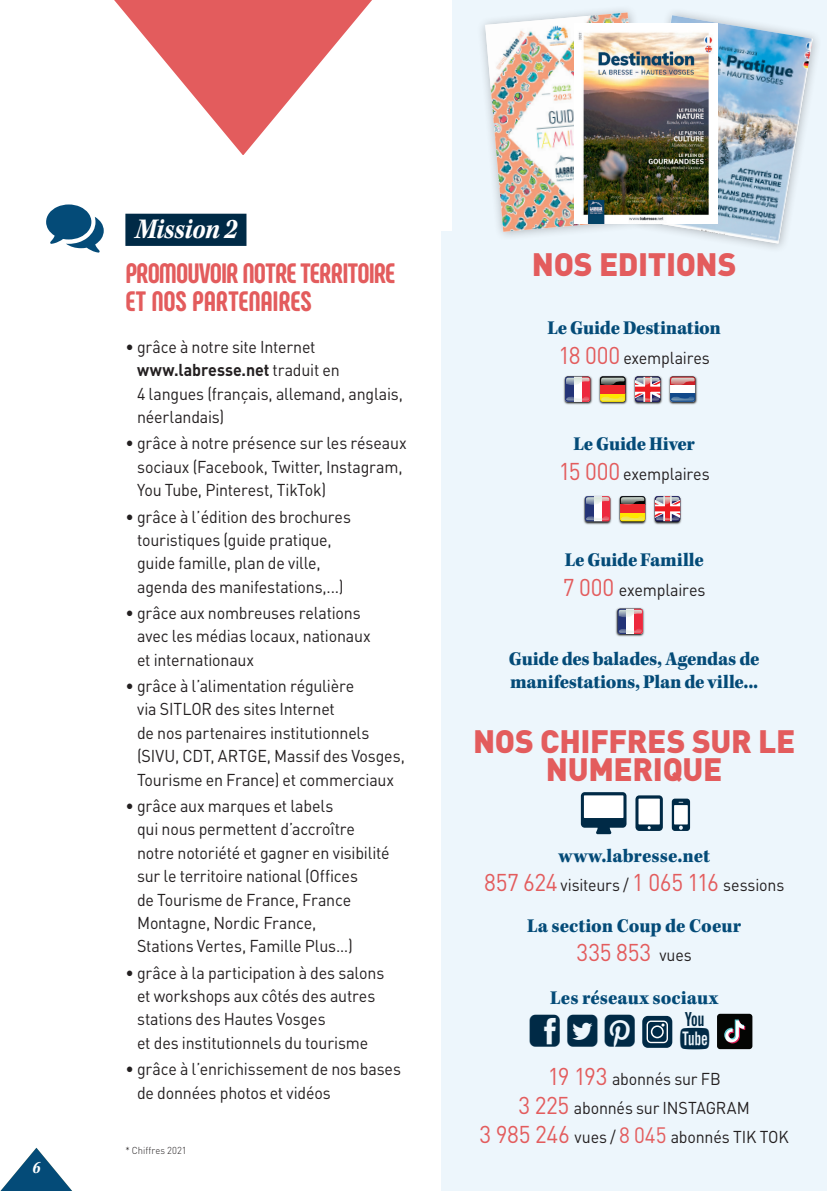
<style>
.page{position:relative;width:840px;height:1191px;background:#fff}
.page>*{position:absolute;margin:0;border:0;box-sizing:border-box;transform-origin:0 0}
.t1{font:900 32px/28px "DIN Pro";letter-spacing:-.01em;color:#e35c5d;text-align:center}
.t2{font:italic 700 29.2px "Kepler Std";letter-spacing:-.015em;color:#fff;scale:.89 1}
.t3{font:800 28px/28px "Phenomena";letter-spacing:-.025em;color:#e35c5d}
.t4{font:24px "DIN Pro";letter-spacing:-.005em;color:#e35c5d;scale:.94 1}
.t5{font:900 20px/23px "Kepler Std";letter-spacing:-.005em;color:#044b78;scale:.94 1}
.t6{font:18px "Kepler Std Bold Scn It";color:#fff;scale:.94 1}
.t7{font:17.2px "DIN Pro";letter-spacing:-.015em;color:#231f20;scale:.94 1}
.t8{font:17px/23.4px "DIN Pro";letter-spacing:-.01em;color:#231f20;scale:.94 1}
.t9{font:300 10px "DIN Pro";letter-spacing:.01em;color:#231f20;scale:.94 1}
.s1{font-weight:700}
.s2{font-size:24px;color:#e35c5d}
.s3{font-size:17px;color:#231f20}
.s4{font-size:22px;color:#e35c5d}
</style>
<div class="page">
<div style="left:452px;top:0;width:374px;height:586px;background:#edf6fc"></div>
<div style="left:441px;top:231px;width:385px;height:488px;background:#edf6fc"></div>
<svg style="left:114px;top:0;width:258px;height:155px"></svg>
<div style="left:125px;top:214px;width:121px;height:32px;background:#002a46"></div>
<img style="left:598px;top:375px;width:29px;height:30px">
<img style="left:599px;top:376px;width:26px;height:26px">
<img style="left:563px;top:375px;width:29px;height:30px">
<img style="left:564px;top:376px;width:26px;height:26px">
<img style="left:668px;top:375px;width:29px;height:30px">
<img style="left:669px;top:376px;width:26px;height:26px">
<img style="left:633px;top:375px;width:29px;height:30px">
<img style="left:634px;top:376px;width:26px;height:26px">
<img style="left:618px;top:495px;width:29px;height:30px">
<img style="left:619px;top:496px;width:26px;height:25px">
<img style="left:583px;top:495px;width:29px;height:30px">
<img style="left:584px;top:496px;width:26px;height:25px">
<img style="left:653px;top:495px;width:29px;height:30px">
<img style="left:654px;top:496px;width:26px;height:25px">
<img style="left:501px;top:12px;width:311px;height:231px">
<img style="left:485px;top:12px;width:160px;height:220px">
<div style="left:441px;top:707px;width:385px;height:484px;background:#edf6fc"></div>
<svg style="left:580px;top:792px;width:109px;height:42px"></svg>
<svg style="left:642px;top:1016px;width:30px;height:31px"></svg>
<div style="left:716px;top:1013px;width:36px;height:36px;background:#040503;border-radius:3px"></div>
<svg style="left:724px;top:1019px;width:20px;height:24px"></svg>
<img style="left:615px;top:607px;width:30px;height:30px">
<img style="left:617px;top:608px;width:25px;height:26px">
<img style="left:574px;top:23px;width:142px;height:200px">
<svg style="left:0;top:1147px;width:72px;height:44px"></svg>
<p class="t6" style="left:32px;top:1157px;width:10px">6</p>
<h2 class="t2" style="left:135px;top:213px;width:116px">Mission 2</h2>
<h3 class="t3" style="left:125px;top:259px;width:271px">PROMOUVOIR NOTRE TERRITOIRE<br>ET NOS PARTENAIRES</h3>
<p class="t8" style="left:137px;top:333px;width:284px;text-indent:-12px">• grâce à notre site Internet <span class="s1">www.labresse.net</span> traduit en<br>4 langues (français, allemand, anglais, néerlandais)</p>
<p class="t8" style="left:137px;top:430px;width:288px;text-indent:-12px">• grâce à notre présence sur les réseaux sociaux (Facebook, Twitter, Instagram,<br>You Tube, Pinterest, TikTok)</p>
<p class="t8" style="left:137px;top:503px;width:229px;text-indent:-12px">• grâce à l’édition des brochures touristiques (guide pratique, guide famille, plan de ville, agenda des manifestations,...)</p>
<p class="t8" style="left:137px;top:599px;width:250px;text-indent:-12px">• grâce aux nombreuses relations avec les médias locaux, nationaux et internationaux</p>
<p class="t8" style="left:137px;top:672px;width:286px;text-indent:-12px">• grâce à l’alimentation régulière<br>via SITLOR des sites Internet<br>de nos partenaires institutionnels (SIVU, CDT, ARTGE, Massif des Vosges, Tourisme en France) et commerciaux</p>
<p class="t8" style="left:137px;top:792px;width:270px;text-indent:-12px">• grâce aux marques et labels<br>qui nous permettent d’accroître notre notoriété et gagner en visibilité sur le territoire national (Offices<br>de Tourisme de France, France<br>Montagne, Nordic France,<br>Stations Vertes, Famille Plus…)</p>
<p class="t8" style="left:137px;top:959px;width:264px;text-indent:-12px">• grâce à la participation à des salons et workshops aux côtés des autres stations des Hautes Vosges<br>et des institutionnels du tourisme</p>
<p class="t8" style="left:137px;top:1055px;width:282px;text-indent:-12px">• grâce à l’enrichissement de nos bases de données photos et vidéos</p>
<p class="t9" style="left:125px;top:1142px;width:67px">* Chiffres 2021</p>
<h1 class="t1" style="left:531px;top:246px;width:206px">NOS EDITIONS</h1>
<p class="t5" style="left:547px;top:316px;width:186px">Le Guide Destination</p>
<p class="t7" style="left:558px;top:344px;width:162px"><span class="s2">18 000</span> exemplaires</p>
<p class="t5" style="left:573px;top:432px;width:131px">Le Guide Hiver</p>
<p class="t7" style="left:558px;top:460px;width:162px"><span class="s2">15 000</span> exemplaires</p>
<p class="t5" style="left:564px;top:548px;width:149px">Le Guide Famille</p>
<p class="t7" style="left:562px;top:576px;width:153px"><span class="s2">7 000</span> exemplaires</p>
<p class="t5" style="left:508px;top:648px;width:268px">Guide des balades, Agendas de manifestations, Plan de ville...</p>
<h1 class="t1" style="left:473px;top:723px;width:323px">NOS CHIFFRES SUR LE<br>NUMERIQUE</h1>
<p class="t5" style="left:558px;top:845px;width:162px">www.labresse.net</p>
<p class="t8" style="left:484px;top:871px;width:320px"><span class="s2">857 624</span> visiteurs / <span class="s2">1 065 116</span> sessions</p>
<p class="t5" style="left:527px;top:915px;width:229px">La section Coup de Coeur</p>
<h3 class="t4" style="left:576px;top:933px;width:124px">335 853 <span class="s3">vues</span></h3>
<p class="t5" style="left:550px;top:987px;width:180px">Les réseaux sociaux</p>
<p class="t8" style="left:479px;top:1063px;width:330px;line-height:28.8px;text-align:center"><span class="s2">19 193</span> abonnés sur FB<br><span class="s2">3 225</span> abonnés sur INSTAGRAM<br><span class="s2">3 985 246</span> vues / <span class="s4">8 045</span> abonnés TIK TOK</p>
</div>
